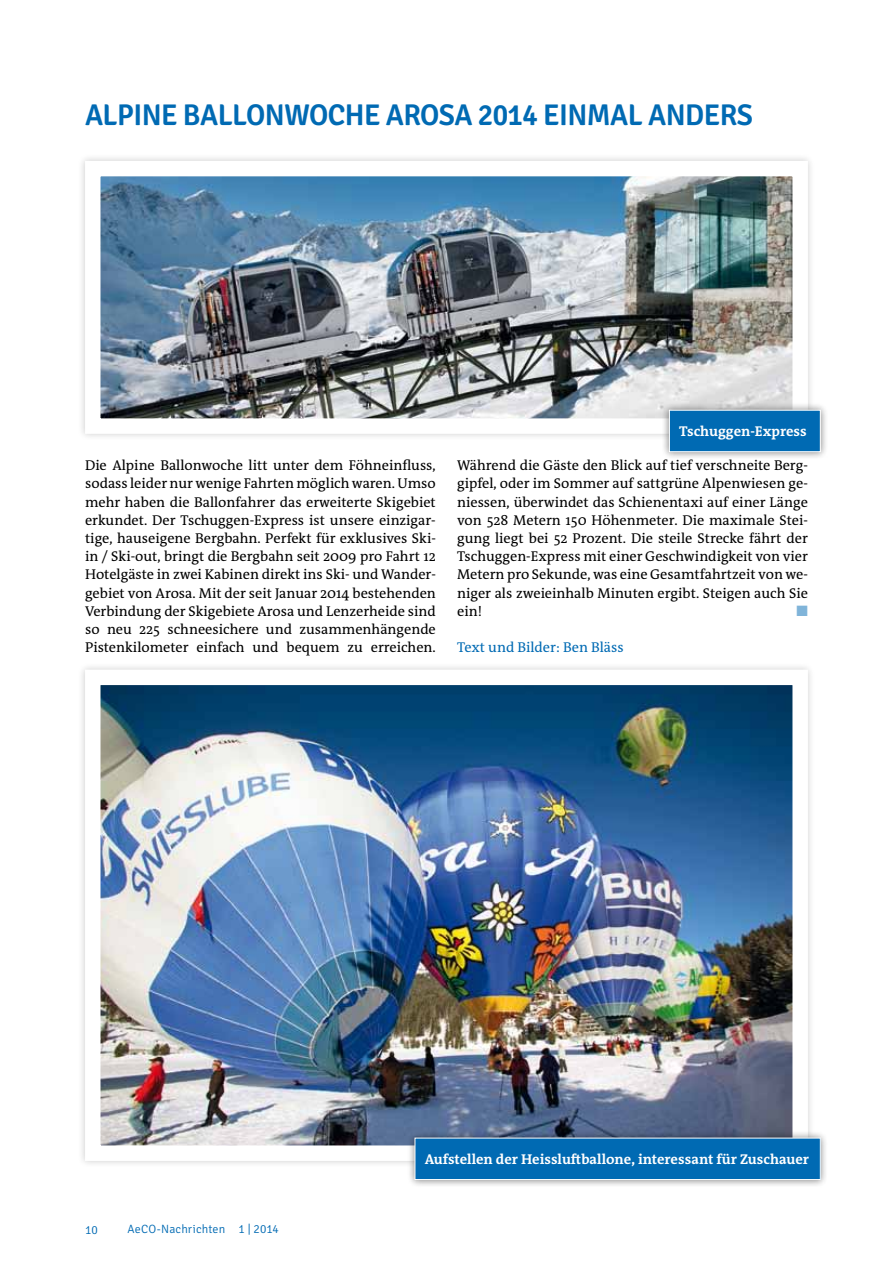
<style>
.page{position:relative;width:893px;height:1263px;background:#fff}
.page>*{position:absolute;margin:0;border:0;box-sizing:border-box;transform-origin:0 0}
.t1{font:600 30px "Signika";letter-spacing:-.02em;color:#006ab3}
.t2{font:14.25px/18.1px "The Antiqua B W5 Plain";color:#000;text-align:justify}
.t3{font:700 14.25px "The Antiqua B W7";color:#fff}
.t4{font:14.25px "The Antiqua B W5 Plain";color:#006ab3}
.t5{font:300 12px "Signika";letter-spacing:.01em;color:#006ab3}
</style>
<div class="page">
<div style="left:77px;top:153px;width:738px;height:289px;background:#000;opacity:.2"></div>
<img style="left:101px;top:177px;width:691px;height:241px">
<div style="left:77px;top:662px;width:738px;height:506px;background:#000;opacity:.2"></div>
<img style="left:101px;top:686px;width:691px;height:459px">
<div style="left:407px;top:1130px;width:421px;height:58px;background:#000;opacity:.5"></div>
<div style="left:415px;top:1138px;width:405px;height:41px;background:#006ab3"></div>
<div style="left:415px;top:1138px;width:406px;height:42px;border:1px solid #fff"></div>
<div style="left:662px;top:402px;width:166px;height:58px;background:#000;opacity:.5"></div>
<div style="left:669px;top:410px;width:151px;height:42px;background:#006ab3"></div>
<div style="left:669px;top:410px;width:152px;height:42px;border:1px solid #fff"></div>
<h1 class="t1" style="left:85px;top:97px;width:220px">ALPINE BALLONWOCH</h1>
<h1 class="t1" style="left:364px;top:97px;width:390px">E AROSA 2014 EINMAL ANDERS</h1>
<p class="t3" style="left:679px;top:422px;width:129px">Tschuggen-Express</p>
<p class="t2" style="left:85px;top:456px;width:352px">Die Alpine Ballonwoche litt unter dem Föhneinfluss, sodass leider nur wenige Fahrten möglich waren. Umso mehr haben die Ballonfahrer das erweiterte Skigebiet erkundet. Der Tschuggen-Express ist unsere einzigar&shy;tige, hauseigene Bergbahn. Perfekt für exklusives Ski&shy;in / Ski-out, bringt die Bergbahn seit 2009 pro Fahrt 12<br>Hotelgäste in zwei Kabinen direkt ins Ski- und Wander&shy;gebiet von Arosa. Mit der seit Januar 2014 bestehenden Verbindung der Skigebiete Arosa und Lenzerheide sind so neu 225 schneesichere und zusammenhängende Pistenkilometer einfach und bequem zu erreichen.</p>
<p class="t2" style="left:457px;top:456px;width:352px">Während die Gäste den Blick auf tief verschneite Berg&shy;gipfel, oder im Sommer auf sattgrüne Alpenwiesen ge&shy;niessen, überwindet das Schienentaxi auf einer Länge von 528 Metern 150 Höhenmeter. Die maximale Stei&shy;gung liegt bei 52 Prozent. Die steile Strecke fährt der Tschuggen-Express mit einer Geschwindigkeit von vier Metern pro Sekunde, was eine Gesamtfahrtzeit von we&shy;niger als zweieinhalb Minuten ergibt. Steigen auch Sie ein!</p>
<p class="t4" style="left:457px;top:638px;width:168px">Text und Bilder: Ben Bläss</p>
<p class="t5" style="left:85px;top:1224px;width:14px">10</p>
<p class="t5" style="left:128px;top:1222px;width:153px">AeCO-Nachrichten 1 | 2014</p>
<p class="t3" style="left:425px;top:1150px;width:386px">Aufstellen der Heissluftballone, interessant für Zuschauer</p>
</div>
